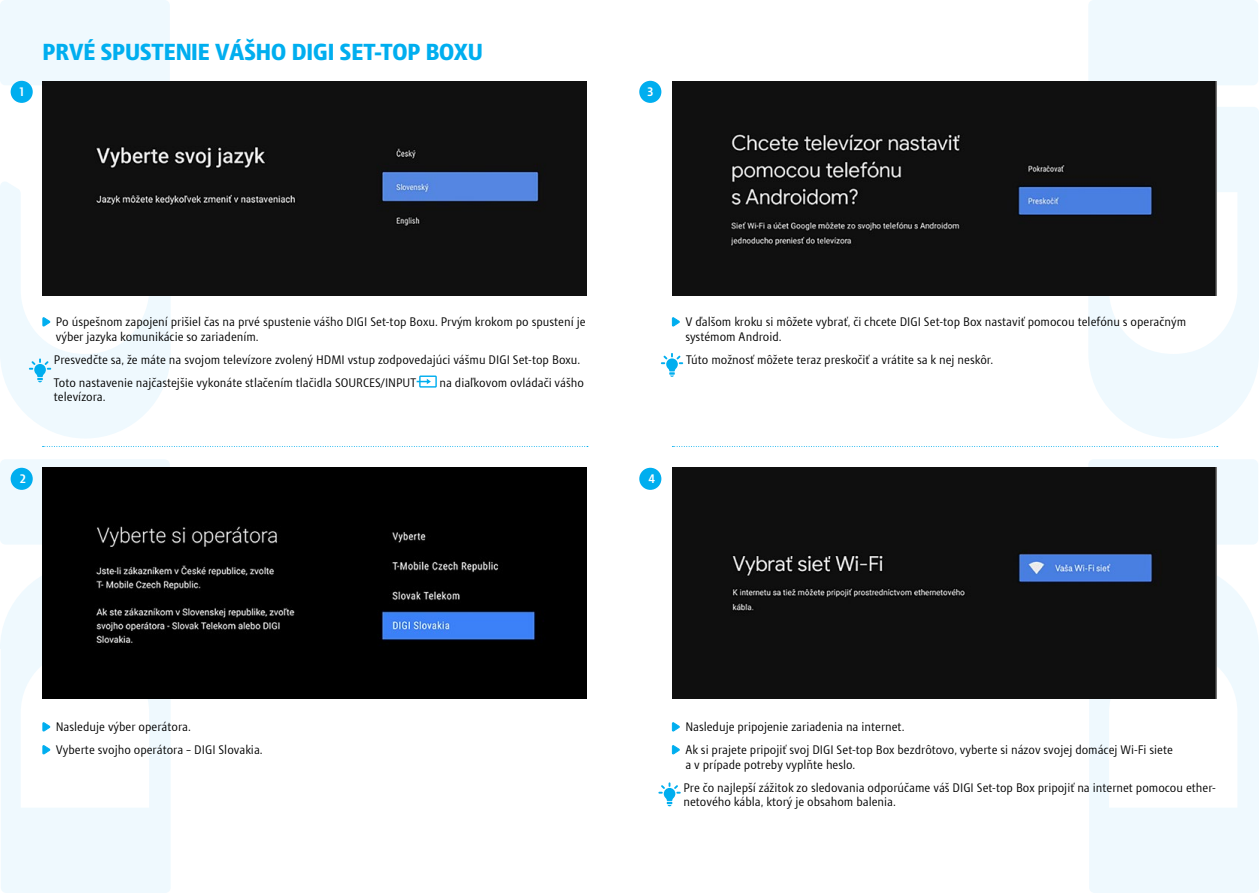
<style>
.page{position:relative;width:1259px;height:893px;background:#fff}
.page>*{position:absolute;margin:0;border:0;box-sizing:border-box;transform-origin:0 0}
.t1{font:800 22.5px "Modena";color:#00aeef}
.t2{font:12px/23px "Modena";color:#000}
.t3{font:700 12px "Modena";color:#fff}
</style>
<div class="page">
<svg style="left:0;top:0;width:171px;height:893px;fill:#eff9fe"></svg>
<svg style="left:1088px;top:0;width:171px;height:893px;fill:#eff9fe"></svg>
<svg style="left:43px;top:446px;width:545px;height:1px"></svg>
<svg style="left:672px;top:446px;width:545px;height:1px"></svg>
<svg style="left:42px;top:317px;width:9px;height:9px"></svg>
<svg style="left:671px;top:317px;width:9px;height:9px"></svg>
<svg style="left:42px;top:721px;width:9px;height:10px"></svg>
<svg style="left:42px;top:744px;width:9px;height:10px"></svg>
<svg style="left:671px;top:722px;width:9px;height:9px"></svg>
<svg style="left:671px;top:745px;width:9px;height:9px"></svg>
<img style="left:43px;top:81px;width:544px;height:215px">
<img style="left:672px;top:81px;width:544px;height:215px">
<img style="left:43px;top:468px;width:544px;height:230px">
<div style="left:672px;top:468px;width:544px;height:230px;background:#0f0f0f"></div>
<svg style="left:29px;top:358px;width:22px;height:24px"></svg>
<svg style="left:661px;top:353px;width:22px;height:24px"></svg>
<svg style="left:658px;top:782px;width:22px;height:24px"></svg>
<div style="left:11px;top:81px;width:22px;height:22px;background:#00aeef;border-radius:50%"></div>
<div style="left:639px;top:81px;width:22px;height:22px;background:#00aeef;border-radius:50%"></div>
<div style="left:11px;top:468px;width:22px;height:22px;background:#00aeef;border-radius:50%"></div>
<div style="left:639px;top:468px;width:22px;height:22px;background:#00aeef;border-radius:50%"></div>
<div style="left:419px;top:375px;width:18px;height:13px;border:1px solid #00aeef"></div>
<svg style="left:416px;top:379px;width:15px;height:5px"></svg>
<h1 class="t1" style="left:43px;top:38px;width:442px">PRVÉ SPUSTENIE VÁŠHO DIGI SET-TOP BOXU</h1>
<p class="t3" style="left:18px;top:84px;width:8px">1</p>
<p class="t3" style="left:647px;top:84px;width:8px">3</p>
<p class="t2" style="left:56px;top:315px;width:531px;line-height:14.4px">Po úspešnom zapojení prišiel čas na prvé spustenie vášho DIGI Set-top Boxu. Prvým krokom po spustení je výber jazyka komunikácie so zariadením.</p>
<p class="t2" style="left:54px;top:348px;width:528px">Presvedčte sa, že máte na svojom televízore zvolený HDMI vstup zodpovedajúci vášmu DIGI Set-top Boxu.<br>Toto nastavenie najčastejšie vykonáte stlačením tlačidla SOURCES/INPUT</p>
<p class="t2" style="left:439px;top:371px;width:146px">na diaľkovom ovládači vášho</p>
<p class="t2" style="left:54px;top:385px;width:53px">televízora.</p>
<p class="t3" style="left:20px;top:471px;width:8px">2</p>
<p class="t3" style="left:648px;top:471px;width:8px">4</p>
<p class="t2" style="left:685px;top:315px;width:502px;line-height:14.4px">V ďalšom kroku si môžete vybrať, či chcete DIGI Set-top Box nastaviť pomocou telefónu s operačným systémom Android.</p>
<p class="t2" style="left:686px;top:348px;width:308px">Túto možnosť môžete teraz preskočiť a vrátite sa k nej neskôr.</p>
<p class="t2" style="left:56px;top:715px;width:208px">Nasleduje výber operátora.<br>Vyberte svojho operátora – DIGI Slovakia.</p>
<p class="t2" style="left:685px;top:715px;width:489px">Nasleduje pripojenie zariadenia na internet.<br>Ak si prajete pripojiť svoj DIGI Set-top Box bezdrôtovo, vyberte si názov svojej domácej Wi-Fi siete</p>
<p class="t2" style="left:683px;top:753px;width:534px">a v prípade potreby vyplňte heslo.<br>Pre čo najlepší zážitok zo sledovania odporúčame váš DIGI Set-top Box pripojiť na internet pomocou ether-</p>
<p class="t2" style="left:683px;top:790px;width:214px">netového kábla, ktorý je obsahom balenia.</p>
</div>
